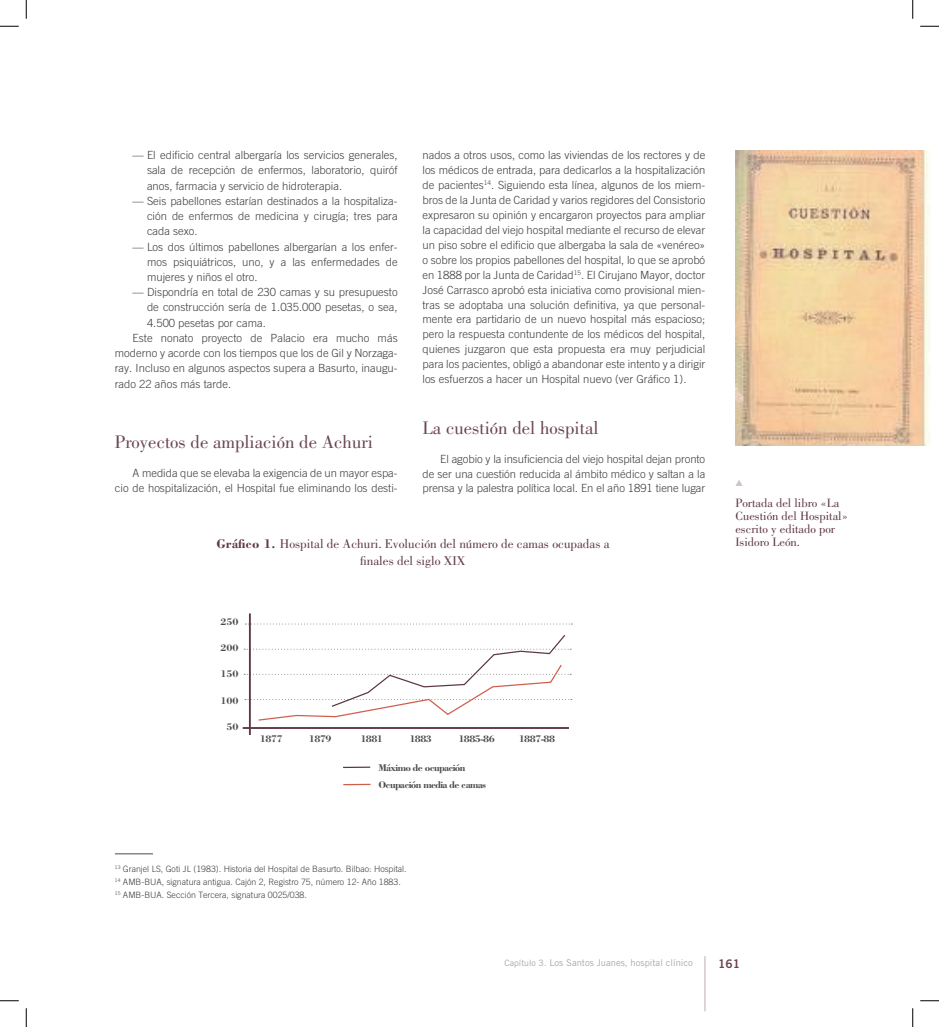
<style>
.page{position:relative;width:939px;height:1027px;background:#fff}
.page>*{position:absolute;margin:0;border:0;box-sizing:border-box;transform-origin:0 0}
._01_NIVEL_II{font:18.75px "Bodoni";color:#6a454e}
._02__TABLA_TITULO{font:13.12px "Bodoni";color:#5e3744}
._04_Pie_de_Foto_ok{font:12.5px/13.1px "Bodoni";color:#5e3744}
.t1{font:11.88px "Trade Gothic Bold Two";color:#6a454e}
._00_texto_corrido{font:300 11.25px/14.9px "Trade Gothic";color:#3e3e3f;text-align:justify}
._02__TABLA_TITULO-2{font:700 10px "Bodoni";letter-spacing:-.06em;color:#4b4c4d}
.t2{font:9.38px "Trade Gothic";color:#a7a8ac}
.pie_superindice{font:300 8.75px "Trade Gothic";color:#3e3e3f}
.s1{font-weight:700}
.s2{font-size:8.75px}
</style>
<div class="page">
<hr style="left:704px;top:956px;width:1px;height:55px;background:#c0aeaf">
<img style="left:735px;top:150px;width:195px;height:295px">
<svg style="left:735px;top:480px;width:7px;height:6px"></svg>
<svg style="left:343px;top:784px;width:27px;height:1px"></svg>
<svg style="left:245px;top:623px;width:327px;height:1px"></svg>
<hr style="left:243px;top:727px;width:326px;height:2px;background:#5e3744">
<hr style="left:249px;top:613px;width:2px;height:122px;background:#5e3744">
<hr style="left:343px;top:766px;width:27px;height:2px;background:#5e3744">
<svg style="left:244px;top:633px;width:327px;height:88px"></svg>
<hr style="left:115px;top:853px;width:38px;height:1px;background:#4b4c4d">
<svg style="left:0;top:25px;width:19px;height:2px"></svg>
<svg style="left:920px;top:25px;width:18px;height:2px"></svg>
<svg style="left:0;top:1000px;width:19px;height:1px"></svg>
<svg style="left:920px;top:1000px;width:18px;height:1px"></svg>
<svg style="left:25px;top:0;width:2px;height:19px"></svg>
<svg style="left:25px;top:1008px;width:2px;height:19px"></svg>
<svg style="left:912px;top:0;width:1px;height:19px"></svg>
<svg style="left:912px;top:1008px;width:1px;height:19px"></svg>
<p class="_00_texto_corrido" style="left:147px;top:147px;width:252px;line-height:15.2px;text-indent:-14px">— El edificio central albergaría los servicios generales, sala de recepción de enfermos, laboratorio, quiróf anos, farmacia y servicio de hidroterapia.</p>
<p class="_00_texto_corrido" style="left:147px;top:193px;width:252px;line-height:15.2px;text-indent:-14px">— Seis pabellones estarían destinados a la hospitaliza&shy;ción de enfermos de medicina y cirugía; tres para cada sexo.</p>
<p class="_00_texto_corrido" style="left:147px;top:239px;width:252px;line-height:15.2px;text-indent:-14px">— Los dos últimos pabellones albergarían a los enfer&shy;mos psiquiátricos, uno, y a las enfermedades de mujeres y niños el otro.</p>
<p class="_00_texto_corrido" style="left:147px;top:284px;width:252px;line-height:15.2px;text-indent:-14px">— Dispondría en total de 230 camas y su presupuesto de construcción sería de 1.035.000 pesetas, o sea, 4.500 pesetas por cama.</p>
<p class="_00_texto_corrido" style="left:115px;top:330px;width:284px;line-height:15.2px;text-indent:18px">Este nonato proyecto de Palacio era mucho más moderno y acorde con los tiempos que los de Gil y Norzaga&shy;ray. Incluso en algunos aspectos supera a Basurto, inaugu&shy;rado 22 años más tarde.</p>
<p class="_01_NIVEL_II" style="left:115px;top:431px;width:259px">Proyectos de ampliación de Achuri</p>
<p class="_00_texto_corrido" style="left:115px;top:465px;width:284px;line-height:15.2px;text-align:right">A medida que se elevaba la exigencia de un mayor espa-<br>cio de hospitalización, el Hospital fue eliminando los desti-</p>
<p class="_00_texto_corrido" style="left:422px;top:148px;width:284px">nados a otros usos, como las viviendas de los rectores y de los médicos de entrada, para dedicarlos a la hospitalización de pacientes<sup>14</sup>. Siguiendo esta línea, algunos de los miem&shy;bros de la Junta de Caridad y varios regidores del Consistorio expresaron su opinión y encargaron proyectos para ampliar la capacidad del viejo hospital mediante el recurso de elevar un piso sobre el edificio que albergaba la sala de «venéreo» o sobre los propios pabellones del hospital, lo que se aprobó en 1888 por la Junta de Caridad<sup>15</sup>. El Cirujano Mayor, doctor José Carrasco aprobó esta iniciativa como provisional mien&shy;tras se adoptaba una solución definitiva, ya que personal&shy;mente era partidario de un nuevo hospital más espacioso; pero la respuesta contundente de los médicos del hospital, quienes juzgaron que esta propuesta era muy perjudicial para los pacientes, obligó a abandonar este intento y a dirigir los esfuerzos a hacer un Hospital nuevo (ver Gráfico 1).</p>
<p class="_01_NIVEL_II" style="left:422px;top:418px;width:177px">La cuestión del hospital</p>
<p class="_00_texto_corrido" style="left:422px;top:451px;width:284px;text-indent:18px">El agobio y la insuficiencia del viejo hospital dejan pronto de ser una cuestión reducida al ámbito médico y saltan a la prensa y la palestra política local. En el año 1891 tiene lugar</p>
<p class="_04_Pie_de_Foto_ok" style="left:735px;top:496px;width:114px">Portada del libro «La<br>Cuestión del Hospital» escrito y editado por</p>
<p class="_02__TABLA_TITULO" style="left:216px;top:536px;width:394px"><span class="s1">Gráfico 1.</span> Hospital de Achuri. Evolución del número de camas ocupadas a</p>
<p class="_04_Pie_de_Foto_ok" style="left:735px;top:535px;width:66px">Isidoro León.</p>
<p class="_02__TABLA_TITULO" style="left:360px;top:553px;width:107px">finales del siglo XIX</p>
<p class="_02__TABLA_TITULO-2" style="left:220px;top:615px;width:20px">250</p>
<p class="_02__TABLA_TITULO-2" style="left:220px;top:642px;width:20px">200</p>
<p class="_02__TABLA_TITULO-2" style="left:220px;top:668px;width:20px">150</p>
<p class="_02__TABLA_TITULO-2" style="left:220px;top:694px;width:20px">100</p>
<p class="_02__TABLA_TITULO-2" style="left:226px;top:720px;width:14px">50</p>
<p class="_02__TABLA_TITULO-2" style="left:260px;top:732px;width:24px">1877</p>
<p class="_02__TABLA_TITULO-2" style="left:309px;top:732px;width:24px">1879</p>
<p class="_02__TABLA_TITULO-2" style="left:360px;top:732px;width:24px">1881</p>
<p class="_02__TABLA_TITULO-2" style="left:409px;top:732px;width:24px">1883</p>
<p class="_02__TABLA_TITULO-2" style="left:458px;top:732px;width:38px">1885-86</p>
<p class="_02__TABLA_TITULO-2" style="left:518px;top:732px;width:38px">1887-88</p>
<p class="_02__TABLA_TITULO-2" style="left:378px;top:761px;width:89px">Máximo de ocupación</p>
<p class="_02__TABLA_TITULO-2" style="left:378px;top:778px;width:109px">Ocupación media de camas</p>
<p class="pie_superindice" style="left:115px;top:863px;width:293px"><sup>13</sup> Granjel LS, Goti JL (1983). Historia del Hospital de Basurto. Bilbao: Hospital.</p>
<p class="pie_superindice" style="left:115px;top:876px;width:287px"><sup>14</sup> AMB-BUA, signatura antigua. Cajón 2, Registro 75, número 12- Año 1883.</p>
<p class="pie_superindice" style="left:115px;top:890px;width:193px"><sup>15</sup> AMB-BUA. Sección Tercera, signatura 0025/038.</p>
<p class="t2" style="left:504px;top:957px;width:190px"><span class="s2">Capítulo 3.</span> Los Santos Juanes, hospital clínico</p>
<p class="t1" style="left:718px;top:956px;width:23px">161</p>
</div>
